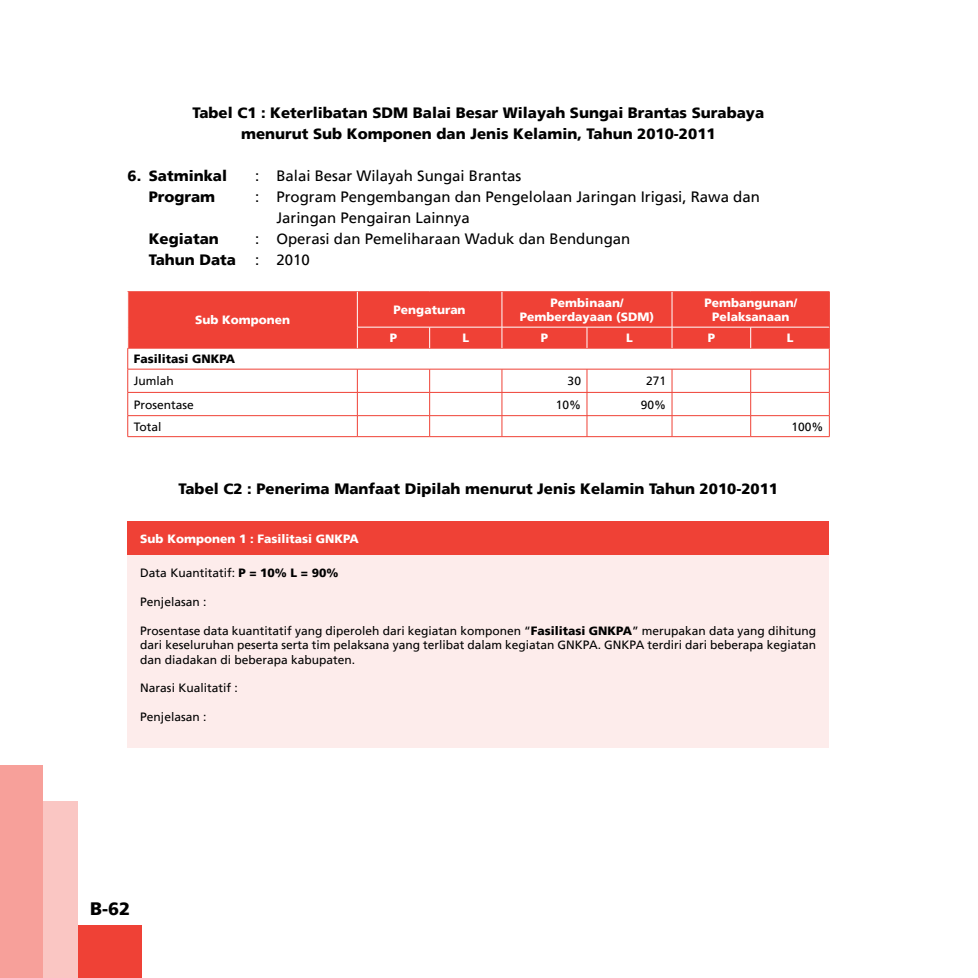
<style>
.page{position:relative;width:978px;height:978px;background:#fff}
.page>*{position:absolute;margin:0;border:0;box-sizing:border-box;transform-origin:0 0}
.t1{font:900 18px "Frutiger";color:#000}
.t2{font:900 15px/21px "Frutiger";color:#000;text-align:center}
.t3{font:15px/21px "Frutiger";color:#000}
.t4{font:12px/14.4px "Frutiger";color:#000;text-align:justify}
.t5{font:900 12px/14.4px "Frutiger";color:#fff;text-align:center}
.t6{font:900 12px "Frutiger";color:#000}
.s1{font-weight:900}
</style>
<div class="page">
<div style="left:36px;top:801px;width:42px;height:177px;background:#fac6c3"></div>
<div style="left:0;top:765px;width:43px;height:213px;background:#f7a09a"></div>
<div style="left:78px;top:926px;width:64px;height:52px;background:#ef4136"></div>
<div style="left:128px;top:292px;width:701px;height:56px;background:#ef4136"></div>
<hr style="left:128px;top:291px;width:229px;height:1px;background:#ef4136">
<hr style="left:357px;top:291px;width:73px;height:1px;background:#ef4136">
<hr style="left:430px;top:291px;width:72px;height:1px;background:#ef4136">
<hr style="left:502px;top:291px;width:85px;height:1px;background:#ef4136">
<hr style="left:587px;top:291px;width:85px;height:1px;background:#ef4136">
<hr style="left:672px;top:291px;width:79px;height:1px;background:#ef4136">
<hr style="left:751px;top:291px;width:79px;height:1px;background:#ef4136">
<hr style="left:502px;top:292px;width:1px;height:35px;background:#fff">
<hr style="left:672px;top:292px;width:1px;height:35px;background:#fff">
<hr style="left:128px;top:348px;width:229px;height:1px;background:#ef4136">
<hr style="left:357px;top:348px;width:73px;height:1px;background:#ef4136">
<hr style="left:430px;top:348px;width:72px;height:1px;background:#ef4136">
<hr style="left:502px;top:348px;width:85px;height:1px;background:#ef4136">
<hr style="left:587px;top:348px;width:85px;height:1px;background:#ef4136">
<hr style="left:672px;top:348px;width:79px;height:1px;background:#ef4136">
<hr style="left:751px;top:348px;width:79px;height:1px;background:#ef4136">
<hr style="left:128px;top:369px;width:229px;height:1px;background:#ef4136">
<hr style="left:357px;top:369px;width:73px;height:1px;background:#ef4136">
<hr style="left:430px;top:369px;width:72px;height:1px;background:#ef4136">
<hr style="left:502px;top:369px;width:85px;height:1px;background:#ef4136">
<hr style="left:587px;top:369px;width:85px;height:1px;background:#ef4136">
<hr style="left:672px;top:369px;width:79px;height:1px;background:#ef4136">
<hr style="left:751px;top:369px;width:79px;height:1px;background:#ef4136">
<hr style="left:128px;top:392px;width:229px;height:1px;background:#ef4136">
<hr style="left:357px;top:392px;width:73px;height:1px;background:#ef4136">
<hr style="left:430px;top:392px;width:72px;height:1px;background:#ef4136">
<hr style="left:502px;top:392px;width:85px;height:1px;background:#ef4136">
<hr style="left:587px;top:392px;width:85px;height:1px;background:#ef4136">
<hr style="left:672px;top:392px;width:79px;height:1px;background:#ef4136">
<hr style="left:751px;top:392px;width:79px;height:1px;background:#ef4136">
<hr style="left:128px;top:415px;width:229px;height:1px;background:#ef4136">
<hr style="left:357px;top:415px;width:73px;height:1px;background:#ef4136">
<svg style="left:357px;top:369px;width:1px;height:67px"></svg>
<hr style="left:430px;top:415px;width:72px;height:1px;background:#ef4136">
<svg style="left:429px;top:369px;width:1px;height:67px"></svg>
<hr style="left:502px;top:415px;width:85px;height:1px;background:#ef4136">
<svg style="left:502px;top:369px;width:1px;height:67px"></svg>
<hr style="left:587px;top:415px;width:85px;height:1px;background:#ef4136">
<svg style="left:587px;top:369px;width:1px;height:67px"></svg>
<hr style="left:672px;top:415px;width:79px;height:1px;background:#ef4136">
<svg style="left:672px;top:369px;width:1px;height:67px"></svg>
<hr style="left:751px;top:415px;width:79px;height:1px;background:#ef4136">
<svg style="left:750px;top:369px;width:1px;height:67px"></svg>
<svg style="left:829px;top:327px;width:1px;height:109px"></svg>
<hr style="left:128px;top:436px;width:229px;height:1px;background:#ef4136">
<hr style="left:357px;top:436px;width:73px;height:1px;background:#ef4136">
<hr style="left:430px;top:436px;width:72px;height:1px;background:#ef4136">
<hr style="left:502px;top:436px;width:85px;height:1px;background:#ef4136">
<hr style="left:587px;top:436px;width:85px;height:1px;background:#ef4136">
<hr style="left:672px;top:436px;width:79px;height:1px;background:#ef4136">
<hr style="left:751px;top:436px;width:79px;height:1px;background:#ef4136">
<svg style="left:127px;top:327px;width:1px;height:109px"></svg>
<hr style="left:357px;top:292px;width:1px;height:35px;background:#fff">
<hr style="left:357px;top:327px;width:73px;height:1px;background:#fff">
<svg style="left:357px;top:327px;width:1px;height:21px"></svg>
<hr style="left:430px;top:327px;width:72px;height:1px;background:#fff">
<svg style="left:429px;top:327px;width:1px;height:21px"></svg>
<hr style="left:502px;top:327px;width:85px;height:1px;background:#fff">
<svg style="left:502px;top:327px;width:1px;height:21px"></svg>
<hr style="left:587px;top:327px;width:85px;height:1px;background:#fff">
<svg style="left:587px;top:327px;width:1px;height:21px"></svg>
<hr style="left:672px;top:327px;width:79px;height:1px;background:#fff">
<svg style="left:672px;top:327px;width:1px;height:21px"></svg>
<hr style="left:751px;top:327px;width:78px;height:1px;background:#fff">
<svg style="left:750px;top:327px;width:1px;height:21px"></svg>
<hr style="left:829px;top:292px;width:1px;height:35px;background:#ef4136">
<div style="left:128px;top:521px;width:701px;height:34px;background:#ef4136"></div>
<div style="left:128px;top:555px;width:701px;height:193px;background:#fdeceb"></div>
<p class="t2" style="left:193px;top:102px;width:573px">Tabel C1 : Keterlibatan SDM Balai Besar Wilayah Sungai Brantas Surabaya menurut Sub Komponen dan Jenis Kelamin, Tahun 2010-2011</p>
<p class="t2" style="left:128px;top:165px;width:101px">6. Satminkal</p>
<p class="t3" style="left:255px;top:165px;width:268px">: Balai Besar Wilayah Sungai Brantas</p>
<p class="t2" style="left:149px;top:186px;width:68px">Program</p>
<p class="t3" style="left:276px;top:186px;width:485px;text-indent:-21px">: Program Pengembangan dan Pengelolaan Jaringan Irigasi, Rawa dan<br>Jaringan Pengairan Lainnya</p>
<p class="t2" style="left:149px;top:228px;width:72px">Kegiatan</p>
<p class="t3" style="left:255px;top:228px;width:377px">: Operasi dan Pemeliharaan Waduk dan Bendungan</p>
<p class="t2" style="left:149px;top:249px;width:89px">Tahun Data</p>
<p class="t3" style="left:255px;top:249px;width:56px">: 2010</p>
<p class="t5" style="left:195px;top:313px;width:97px">Sub Komponen</p>
<p class="t5" style="left:394px;top:303px;width:74px">Pengaturan</p>
<p class="t5" style="left:520px;top:295px;width:136px">Pembinaan/<br>Pemberdayaan (SDM)</p>
<p class="t5" style="left:704px;top:295px;width:94px">Pembangunan/<br>Pelaksanaan</p>
<p class="t5" style="left:390px;top:331px;width:9px">P</p>
<p class="t5" style="left:462px;top:331px;width:8px">L</p>
<p class="t5" style="left:541px;top:331px;width:9px">P</p>
<p class="t5" style="left:626px;top:331px;width:8px">L</p>
<p class="t5" style="left:708px;top:331px;width:9px">P</p>
<p class="t5" style="left:787px;top:331px;width:8px">L</p>
<p class="t6" style="left:134px;top:352px;width:103px">Fasilitasi GNKPA</p>
<p class="t4" style="left:134px;top:374px;width:42px">Jumlah</p>
<p class="t4" style="left:568px;top:374px;width:15px">30</p>
<p class="t4" style="left:646px;top:374px;width:22px">271</p>
<p class="t4" style="left:134px;top:397px;width:62px">Prosentase</p>
<p class="t4" style="left:556px;top:397px;width:27px">10%</p>
<p class="t4" style="left:641px;top:397px;width:27px">90%</p>
<p class="t4" style="left:134px;top:419px;width:29px">Total</p>
<p class="t4" style="left:791px;top:419px;width:34px">100%</p>
<p class="t2" style="left:179px;top:478px;width:601px">Tabel C2 : Penerima Manfaat Dipilah menurut Jenis Kelamin Tahun 2010-2011</p>
<p class="t5" style="left:140px;top:531px;width:220px">Sub Komponen 1 : Fasilitasi GNKPA</p>
<p class="t4" style="left:140px;top:566px;width:200px">Data Kuantitatif: <span class="s1">P = 10% L = 90%</span></p>
<p class="t4" style="left:140px;top:595px;width:68px">Penjelasan :</p>
<p class="t4" style="left:140px;top:623px;width:677px">Prosentase data kuantitatif yang diperoleh dari kegiatan komponen “<span class="s1">Fasilitasi GNKPA</span>” merupakan data yang dihitung dari keseluruhan peserta serta tim pelaksana yang terlibat dalam kegiatan GNKPA. GNKPA terdiri dari beberapa kegiatan dan diadakan di beberapa kabupaten.</p>
<p class="t4" style="left:140px;top:681px;width:99px">Narasi Kualitatif :</p>
<p class="t4" style="left:140px;top:710px;width:68px">Penjelasan :</p>
<h1 class="t1" style="left:90px;top:898px;width:42px">B-62</h1>
</div>
